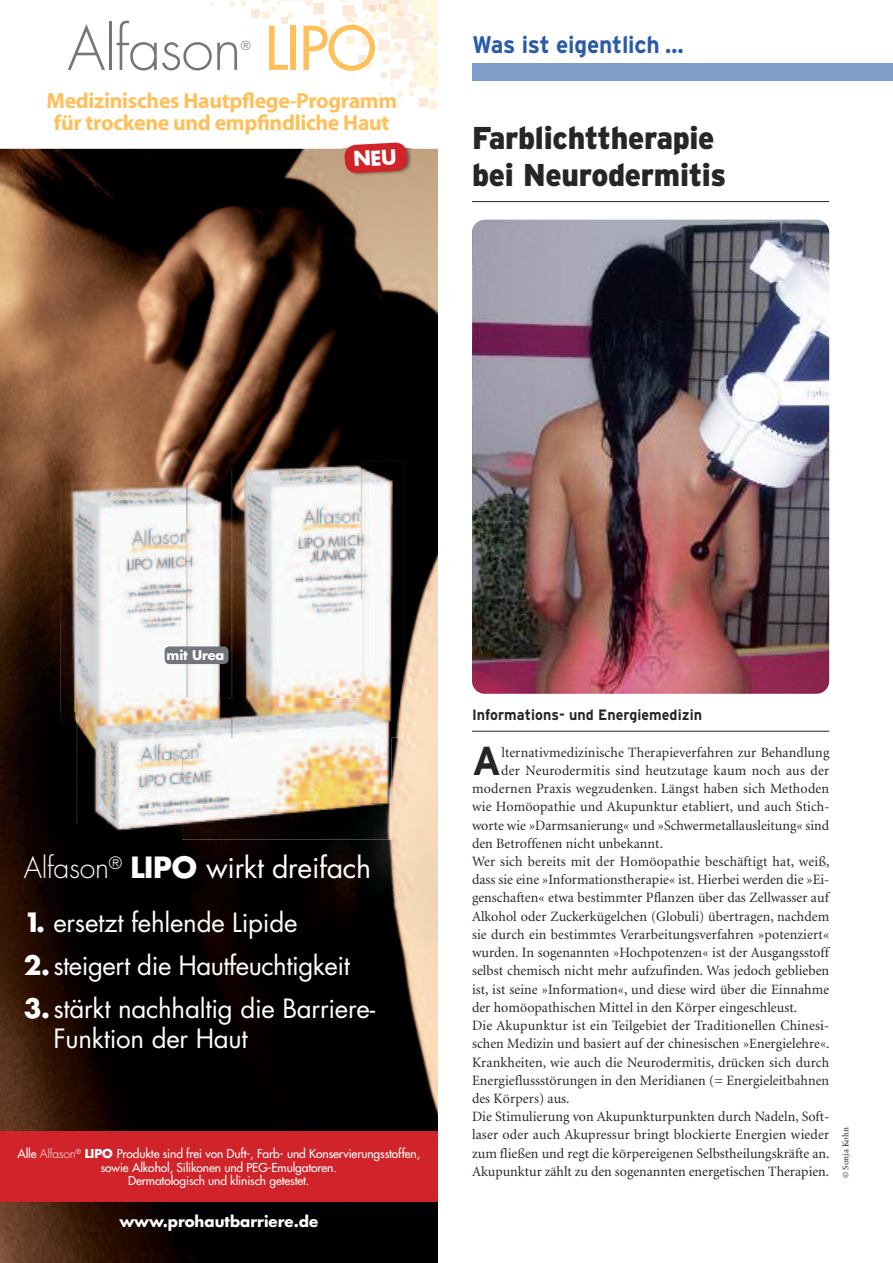
<style>
.page{position:relative;width:893px;height:1263px;background:#fff}
.page>*{position:absolute;margin:0;border:0;box-sizing:border-box;transform-origin:0 0}
.t1{font:300 58.8px "Futura";letter-spacing:-.015em;color:#72757c}
.t2{font:700 40.35px "Interstate";color:#272627;scale:.96 1}
.t3{font:900 31.5px/37.8px "Interstate";letter-spacing:-.01em;color:#272627;scale:.95 1}
.t4{font:28.5px "Futura";letter-spacing:-.01em;color:#fff}
.t5{font:25.95px/30px "Futura";letter-spacing:-.01em;color:#fff}
.t6{font:700 24px "Interstate";letter-spacing:-.01em;color:#295ba7;scale:.95 1}
.t7{font:700 21.9px/21.9px "Myriad";letter-spacing:-.015em;color:#fdc05a;text-align:center}
.t8{font:700 15px "Interstate";letter-spacing:.005em;color:#272627;scale:.95 1}
.t9{font:700 15px "Futura";color:#fff}
.t10{font:14.25px "Minion";letter-spacing:.005em;color:#272627}
.t11{font:700 13.05px "Futura";letter-spacing:-.01em;color:#fff}
.t12{font:300 12.3px "Futura";color:#72757c}
.t13{font:12px/13.5px "Futura";letter-spacing:-.01em;color:#fff;text-align:center}
.t14{font:9px "Minion";letter-spacing:.005em;color:#272627}
.s1{font-weight:400;color:#fdc05a}
.s2{font-weight:300}
.s3{font-weight:700}
</style>
<div class="page">
<hr style="left:472px;top:731px;width:357px;height:1px;background:#272627">
<img style="left:0;top:149px;width:438px;height:1114px">
<img style="left:232px;top:462px;width:129px;height:237px">
<img style="left:361px;top:462px;width:43px;height:276px">
<div style="left:0;top:1131px;width:438px;height:71px;background:#d1232a"></div>
<div style="left:430px;top:101px;width:7px;height:8px;background:#fef0d9"></div>
<div style="left:419px;top:98px;width:9px;height:9px;background:#fae8d9"></div>
<div style="left:251px;top:9px;width:9px;height:9px;background:#fae8d9"></div>
<svg style="left:230px;top:3px;width:5px;height:4px"></svg>
<svg style="left:242px;top:2px;width:4px;height:4px"></svg>
<img style="left:60px;top:483px;width:126px;height:229px">
<img style="left:186px;top:483px;width:42px;height:216px">
<img style="left:60px;top:712px;width:17px;height:46px">
<img style="left:182px;top:699px;width:209px;height:140px">
<img style="left:77px;top:758px;width:105px;height:81px">
<img style="left:232px;top:699px;width:159px;height:39px">
<img style="left:77px;top:699px;width:151px;height:59px">
<img style="left:344px;top:148px;width:67px;height:29px">
<div style="left:165px;top:646px;width:63px;height:18px;background:#72757c;border-radius:5px"></div>
<svg style="left:262px;top:0;width:176px;height:97px"></svg>
<hr style="left:472px;top:201px;width:357px;height:1px;background:#272627">
<img style="left:472px;top:220px;width:357px;height:474px;border-radius:13px">
<div style="left:472px;top:64px;width:421px;height:17px;background:#7f9dca"></div>
<svg style="left:344px;top:142px;width:64px;height:32px;background:#ce4042"></svg>
<h1 class="t1" style="left:68px;top:21px;width:310px">Alfason <span class="s1">LIPO</span></h1>
<p class="t12" style="left:241px;top:40px;width:11px">®</p>
<h3 class="t7" style="left:46px;top:92px;width:352px">Medizinisches Hautpflege-Programm für trockene und empfindliche Haut</h3>
<h3 class="t6" style="left:472px;top:30px;width:225px">Was ist eigentlich …</h3>
<h3 class="t3" style="left:472px;top:119px;width:269px">Farblichttherapie bei Neurodermitis</h3>
<p class="t11" style="left:167px;top:649px;width:59px">mit Urea</p>
<h3 class="t4" style="left:24px;top:855px;width:349px"><span class="s2">Alfason</span><sup>®</sup> <span class="s3">LIPO</span> wirkt dreifach</h3>
<h3 class="t5" style="left:24px;top:910px;width:275px"><span class="s3">1.</span> ersetzt fehlende Lipide</h3>
<h3 class="t5" style="left:24px;top:953px;width:328px"><span class="s3">2.</span> steigert die Hautfeuchtigkeit</h3>
<h3 class="t5" style="left:53px;top:995px;width:323px;text-indent:-30px"><span class="s3">3.</span> stärkt nachhaltig die Barriere-<br>Funktion der Haut</h3>
<p class="t13" style="left:17px;top:1148px;width:404px">Alle <span class="s2">Alfason</span><sup>®</sup> <span class="s3">LIPO</span> Produkte sind frei von Duft-, Farb- und Konservierungsstoffen, sowie Alkohol, Silikonen und PEG-Emulgatoren.<br>Dermatologisch und klinisch getestet.</p>
<p class="t9" style="left:119px;top:1214px;width:200px">www.prohautbarriere.de</p>
<p class="t8" style="left:472px;top:706px;width:244px">Informations- und Energiemedizin</p>
<h2 class="t2" style="left:472px;top:737px;width:32px">A</h2>
<p class="t10" style="left:501px;top:746px;width:329px">lternativmedizinische Therapieverfahren zur Behandlung</p>
<p class="t10" style="left:501px;top:765px;width:329px">der Neurodermitis sind heutzutage kaum noch aus der</p>
<p class="t10" style="left:472px;top:783px;width:359px">modernen Praxis wegzudenken. Längst haben sich Methoden</p>
<p class="t10" style="left:472px;top:801px;width:359px">wie Homöopathie und Akupunktur etabliert, und auch Stich-</p>
<p class="t10" style="left:472px;top:819px;width:359px">worte wie »Darmsanierung« und »Schwermetallausleitung« sind</p>
<p class="t10" style="left:472px;top:838px;width:193px">den Betroffenen nicht unbekannt.</p>
<p class="t10" style="left:472px;top:856px;width:359px">Wer sich bereits mit der Homöopathie beschäftigt hat, weiß,</p>
<p class="t10" style="left:472px;top:874px;width:359px">dass sie eine »Informationstherapie« ist. Hierbei werden die »Ei-</p>
<p class="t10" style="left:472px;top:892px;width:358px">genschaften« etwa bestimmter Pflanzen über das Zellwasser auf</p>
<p class="t10" style="left:472px;top:910px;width:359px">Alkohol oder Zuckerkügelchen (Globuli) übertragen, nachdem</p>
<p class="t10" style="left:472px;top:929px;width:359px">sie durch ein bestimmtes Verarbeitungsverfahren »potenziert«</p>
<p class="t10" style="left:472px;top:947px;width:358px">wurden. In sogenannten »Hochpotenzen« ist der Ausgangsstoff</p>
<p class="t10" style="left:472px;top:965px;width:359px">selbst chemisch nicht mehr aufzufinden. Was jedoch geblieben</p>
<p class="t10" style="left:472px;top:983px;width:359px">ist, ist seine »Information«, und diese wird über die Einnahme</p>
<p class="t10" style="left:472px;top:1002px;width:327px">der homöopathischen Mittel in den Körper eingeschleust.</p>
<p class="t10" style="left:472px;top:1020px;width:359px">Die Akupunktur ist ein Teilgebiet der Traditionellen Chinesi-</p>
<p class="t10" style="left:472px;top:1038px;width:359px">schen Medizin und basiert auf der chinesischen »Energielehre«.</p>
<p class="t10" style="left:472px;top:1056px;width:359px">Krankheiten, wie auch die Neurodermitis, drücken sich durch</p>
<p class="t10" style="left:472px;top:1074px;width:359px">Energieflussstörungen in den Meridianen (= Energieleitbahnen</p>
<p class="t10" style="left:472px;top:1093px;width:99px">des Körpers) aus.</p>
<p class="t10" style="left:472px;top:1111px;width:359px">Die Stimulierung von Akupunkturpunkten durch Nadeln, Soft-</p>
<p class="t10" style="left:472px;top:1129px;width:359px">laser oder auch Akupressur bringt blockierte Energien wieder</p>
<p class="t10" style="left:472px;top:1147px;width:359px">zum fließen und regt die körpereigenen Selbstheilungskräfte an.</p>
<p class="t10" style="left:472px;top:1166px;width:359px">Akupunktur zählt zu den sogenannten energetischen Therapien.</p>
<p class="t14" style="left:842px;top:1178px;width:52px;rotate:-90deg">© Sonja Kohn</p>
</div>
